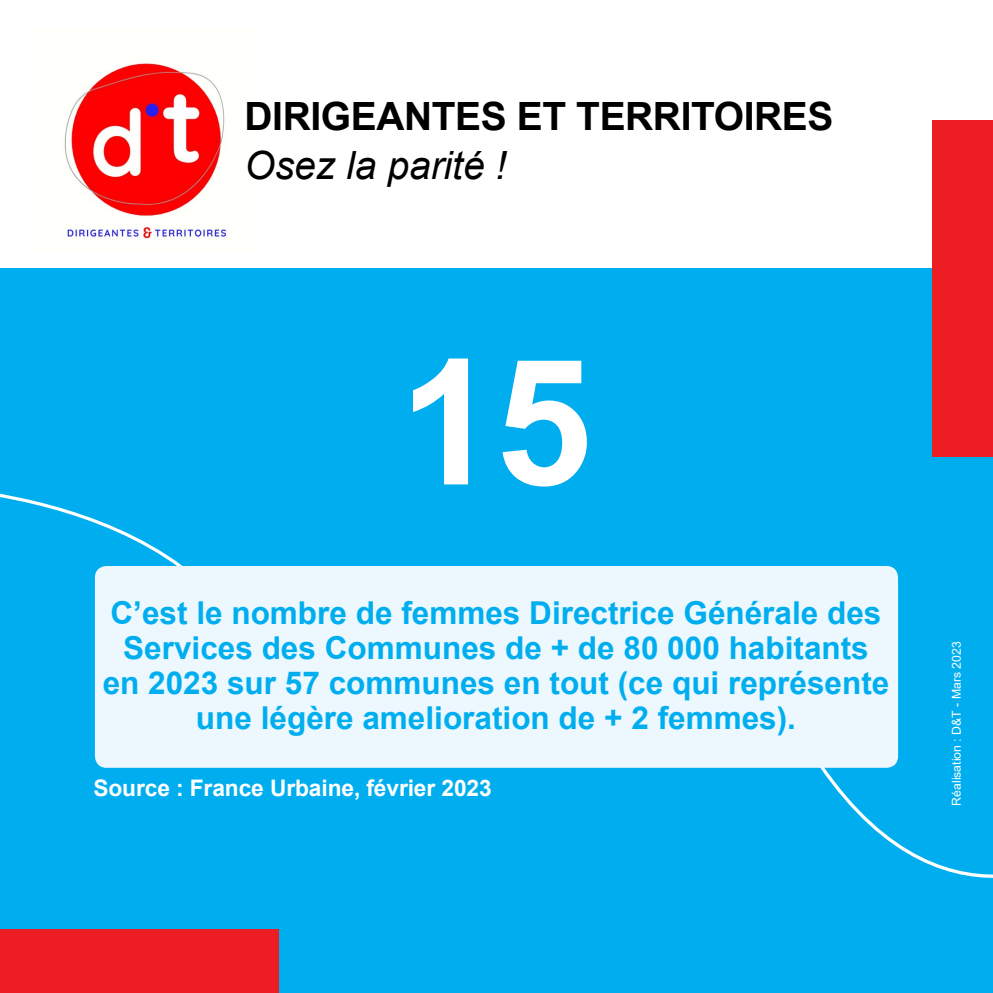
<style>
.page{position:relative;width:993px;height:993px;background:#fff}
.page>*{position:absolute;margin:0;border:0;box-sizing:border-box;transform-origin:0 0}
.t1{font:700 175px "Arial";color:#fff}
.t2{font:700 38.85px "Arial";letter-spacing:-.01em;color:#000}
.t3{font:italic 38.85px "Arial";color:#000}
.t4{font:700 31.5px/35px "Arial";color:#00aeef;text-align:center}
.t5{font:700 22.75px "Arial";letter-spacing:-.005em;color:#fff}
.t6{font:12.25px "Arial";color:#fff}
</style>
<div class="page">
<div style="left:0;top:268px;width:992px;height:724px;background:#00aeef"></div>
<div style="left:932px;top:120px;width:60px;height:337px;background:#ed1d24"></div>
<img style="left:64px;top:63px;width:163px;height:177px">
<svg style="left:0;top:493px;width:183px;height:247px"></svg>
<svg style="left:815px;top:760px;width:177px;height:118px"></svg>
<div style="left:95px;top:566px;width:802px;height:201px;background:#ecf8fe;border-radius:11px"></div>
<div style="left:0;top:929px;width:279px;height:63px;background:#ed1d24"></div>
<p class="t2" style="left:244px;top:89px;width:590px">DIRIGEANTES ET TERRITOIRES</p>
<p class="t3" style="left:244px;top:140px;width:263px">Osez la parité !</p>
<h1 class="t1" style="left:399px;top:299px;width:194px">15</h1>
<p class="t4" style="left:103px;top:595px;width:788px">C’est le nombre de femmes Directrice Générale des Services des Communes de + de 80 000 habitants en 2023 sur 57 communes en tout (ce qui représente une légère amelioration de + 2 femmes).</p>
<p class="t5" style="left:93px;top:772px;width:399px">Source : France Urbaine, février 2023</p>
<p class="t6" style="left:947px;top:805px;width:165px;rotate:-90deg">Réalisation : D&amp;T - Mars 2023</p>
</div>
